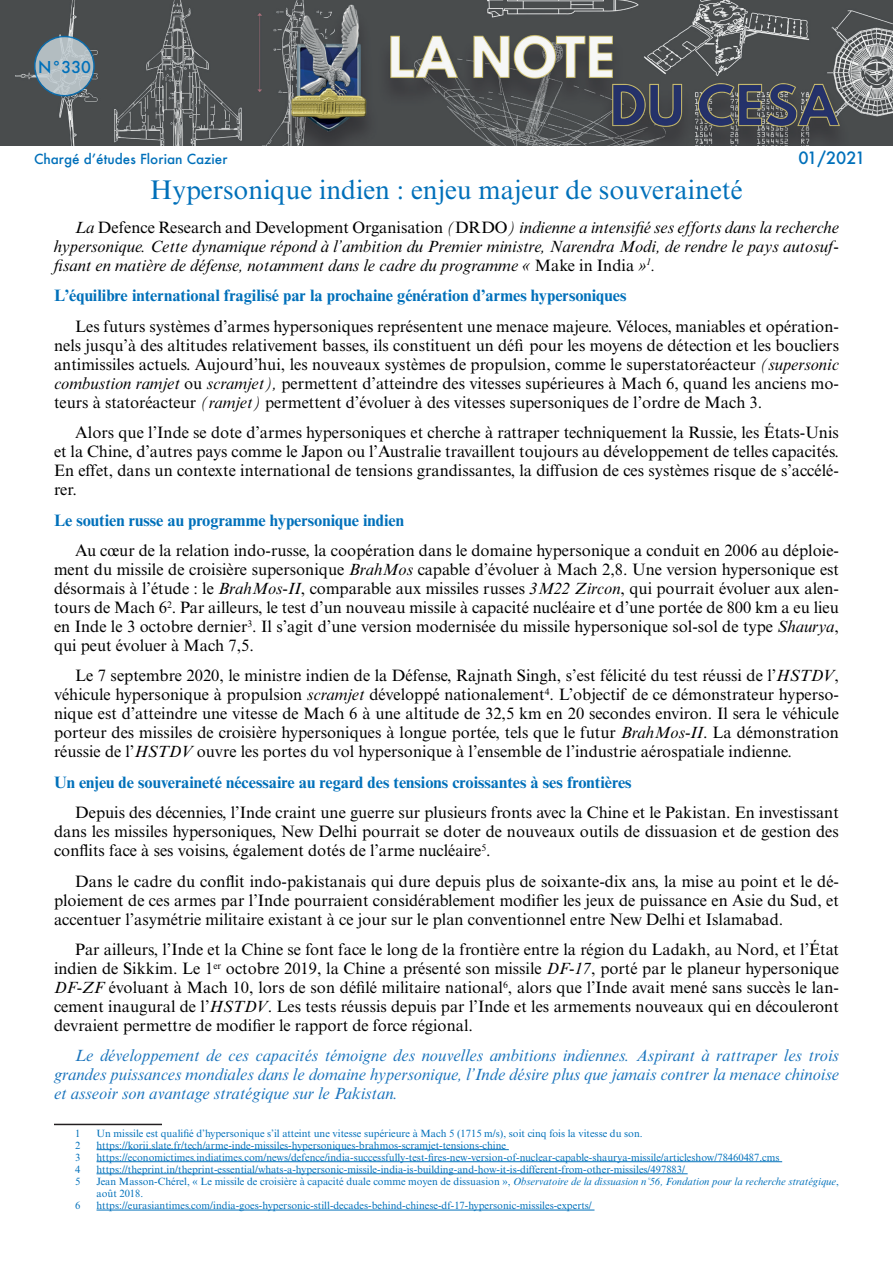
<style>
.page{position:relative;width:893px;height:1263px;background:#fff}
.page>*{position:absolute;margin:0;border:0;box-sizing:border-box;transform-origin:0 0}
.t1{font:27px "Times New Roman MT Std";color:#0070ba}
.t2{font:16.5px/18.9px "Times New Roman MT Std";color:#000001;text-align:justify}
.t3{font:italic 16.5px/18.9px "Times New Roman MT Std";color:#000001;text-align:justify}
.t4{font:italic 16.5px/18.9px "Times New Roman MT Std";color:#1a74bc;text-align:justify}
.t5{font:700 16.5px "Times New Roman MT Std";color:#0070ba}
.t6{font:500 16.5px "Futura";letter-spacing:-.04em;color:#0070ba}
.t7{font:500 15.9px "Futura";color:#0070ba}
.t8{font:500 13.5px "Futura";color:#0070ba}
.t9{font:10.5px/12px "Times New Roman MT Std";color:#0070ba}
.s1{font-style:normal}
.s2{font-style:italic}
</style>
<div class="page">
<img style="left:0;top:0;width:893px;height:146px">
<svg style="left:35px;top:36px;width:59px;height:60px;background:#b0bdc3"></svg>
<div style="left:34px;top:36px;width:61px;height:60px;border:2px solid #0070ba;border-radius:50%"></div>
<hr style="left:54px;top:1124px;width:108px;height:1px;background:#231f20">
<hr style="left:97px;top:1149px;width:412px;height:1px;background:#0070ba">
<hr style="left:97px;top:1161px;width:685px;height:1px;background:#0070ba">
<hr style="left:97px;top:1173px;width:591px;height:1px;background:#0070ba">
<hr style="left:97px;top:1210px;width:497px;height:1px;background:#0070ba">
<p class="t7" style="left:38px;top:57px;width:55px">N°330</p>
<p class="t8" style="left:34px;top:150px;width:195px">Chargé d’études Florian Cazier</p>
<p class="t6" style="left:798px;top:147px;width:68px">01/2021</p>
<h1 class="t1" style="left:150px;top:174px;width:594px">Hypersonique indien : enjeu majeur de souveraineté</h1>
<p class="t3" style="left:54px;top:218px;width:786px;text-indent:21px">La <span class="s1">Defence Research and Development Organisation</span> (<span class="s1">DRDO</span>) indienne a intensifié ses efforts dans la recherche hypersonique. Cette dynamique répond à l’ambition du Premier ministre, Narendra Modi, de rendre le pays autosuf&shy;fisant en matière de défense, notamment dans le cadre du programme « <span class="s1">Make in India</span> »<sup>1</sup>.</p>
<p class="t5" style="left:54px;top:286px;width:574px">L’équilibre international fragilisé par la prochaine génération d’armes hypersoniques</p>
<p class="t2" style="left:54px;top:317px;width:786px;text-indent:21px">Les futurs systèmes d’armes hypersoniques représentent une menace majeure. Véloces, maniables et opération&shy;nels jusqu’à des altitudes relativement basses, ils constituent un défi pour les moyens de détection et les boucliers antimissiles actuels. Aujourd’hui, les nouveaux systèmes de propulsion, comme le superstatoréacteur <span class="s2">(supersonic combustion ramjet</span> ou <span class="s2">scramjet),</span> permettent d’atteindre des vitesses supérieures à Mach 6, quand les anciens mo&shy;teurs à statoréacteur <span class="s2">(ramjet)</span> permettent d’évoluer à des vitesses supersoniques de l’ordre de Mach 3.</p>
<p class="t2" style="left:54px;top:423px;width:786px;text-indent:21px">Alors que l’Inde se dote d’armes hypersoniques et cherche à rattraper techniquement la Russie, les États-Unis et la Chine, d’autres pays comme le Japon ou l’Australie travaillent toujours au développement de telles capacités.<br>En effet, dans un contexte international de tensions grandissantes, la diffusion de ces systèmes risque de s’accélé&shy;rer.</p>
<p class="t5" style="left:54px;top:510px;width:351px">Le soutien russe au programme hypersonique indien</p>
<p class="t2" style="left:54px;top:541px;width:787px;text-indent:21px">Au cœur de la relation indo-russe, la coopération dans le domaine hypersonique a conduit en 2006 au déploie&shy;ment du missile de croisière supersonique <span class="s2">BrahMos</span> capable d’évoluer à Mach 2,8. Une version hypersonique est désormais à l’étude : le <span class="s2">BrahMos-II</span>, comparable aux missiles russes <span class="s2">3M22 Zircon</span>, qui pourrait évoluer aux alen&shy;tours de Mach 6<sup>2</sup>. Par ailleurs, le test d’un nouveau missile à capacité nucléaire et d’une portée de 800 km a eu lieu en Inde le 3 octobre dernier<sup>3</sup>. Il s’agit d’une version modernisée du missile hypersonique sol-sol de type <span class="s2">Shaurya</span>, qui peut évoluer à Mach 7,5.</p>
<p class="t2" style="left:54px;top:666px;width:786px;text-indent:21px">Le 7 septembre 2020, le ministre indien de la Défense, Rajnath Singh, s’est félicité du test réussi de l’<span class="s2">HSTDV</span>, véhicule hypersonique à propulsion <span class="s2">scramjet</span> développé nationalement<sup>4</sup>. L’objectif de ce démonstrateur hyperso&shy;nique est d’atteindre une vitesse de Mach 6 à une altitude de 32,5 km en 20 secondes environ. Il sera le véhicule porteur des missiles de croisière hypersoniques à longue portée, tels que le futur <span class="s2">BrahMos-II</span>. La démonstration réussie de l’<span class="s2">HSTDV</span> ouvre les portes du vol hypersonique à l’ensemble de l’industrie aérospatiale indienne.</p>
<p class="t5" style="left:54px;top:772px;width:579px">Un enjeu de souveraineté nécessaire au regard des tensions croissantes à ses frontières</p>
<p class="t2" style="left:54px;top:803px;width:786px;text-indent:21px">Depuis des décennies, l’Inde craint une guerre sur plusieurs fronts avec la Chine et le Pakistan. En investissant dans les missiles hypersoniques, New Delhi pourrait se doter de nouveaux outils de dissuasion et de gestion des conflits face à ses voisins, également dotés de l’arme nucléaire<sup>5</sup>.</p>
<p class="t2" style="left:54px;top:871px;width:787px;text-indent:21px">Dans le cadre du conflit indo-pakistanais qui dure depuis plus de soixante-dix ans, la mise au point et le dé&shy;ploiement de ces armes par l’Inde pourraient considérablement modifier les jeux de puissance en Asie du Sud, et accentuer l’asymétrie militaire existant à ce jour sur le plan conventionnel entre New Delhi et Islamabad.</p>
<p class="t2" style="left:54px;top:940px;width:786px;text-indent:21px">Par ailleurs, l’Inde et la Chine se font face le long de la frontière entre la région du Ladakh, au Nord, et l’État indien de Sikkim. Le 1<sup>er</sup> octobre 2019, la Chine a présenté son missile <span class="s2">DF-17</span>, porté par le planeur hypersonique <span class="s2">DF-ZF</span> évoluant à Mach 10, lors de son défilé militaire national<sup>6</sup>, alors que l’Inde avait mené sans succès le lan&shy;cement inaugural de l’<span class="s2">HSTDV</span>. Les tests réussis depuis par l’Inde et les armements nouveaux qui en découleront devraient permettre de modifier le rapport de force régional.</p>
<p class="t4" style="left:54px;top:1046px;width:786px;text-indent:21px">Le développement de ces capacités témoigne des nouvelles ambitions indiennes. Aspirant à rattraper les trois grandes puissances mondiales dans le domaine hypersonique, l’Inde désire plus que jamais contrer la menace chinoise et asseoir son avantage stratégique sur le Pakistan.</p>
<p class="t9" style="left:75px;top:1127px;width:7px">1</p>
<p class="t9" style="left:97px;top:1127px;width:548px">Un missile est qualifié d’hypersonique s’il atteint une vitesse supérieure à Mach 5 (1715 m/s), soit cinq fois la vitesse du son.</p>
<p class="t9" style="left:75px;top:1139px;width:7px">2</p>
<p class="t9" style="left:97px;top:1139px;width:411px">https://korii.slate.fr/tech/arme-inde-missiles-hypersoniques-brahmos-scramjet-tensions-chine</p>
<p class="t9" style="left:75px;top:1151px;width:7px">3</p>
<p class="t9" style="left:97px;top:1151px;width:684px">https://economictimes.indiatimes.com/news/defence/india-successfully-test-fires-new-version-of-nuclear-capable-shaurya-missile/articleshow/78460487.cms</p>
<p class="t9" style="left:75px;top:1163px;width:7px">4</p>
<p class="t9" style="left:97px;top:1163px;width:590px">https://theprint.in/theprint-essential/whats-a-hypersonic-missile-india-is-building-and-how-it-is-different-from-other-missiles/497883/</p>
<p class="t9" style="left:75px;top:1175px;width:7px">5</p>
<p class="t9" style="left:97px;top:1175px;width:744px">Jean Masson-Chérel, « Le missile de croisière à capacité duale comme moyen de dissuasion », <span class="s2">Observatoire de la dissuasion n˚56, Fondation pour la recherche stratégique</span>, août 2018.</p>
<p class="t9" style="left:75px;top:1199px;width:7px">6</p>
<p class="t9" style="left:97px;top:1199px;width:497px">https://eurasiantimes.com/india-goes-hypersonic-still-decades-behind-chinese-df-17-hypersonic-missiles-experts/</p>
</div>
